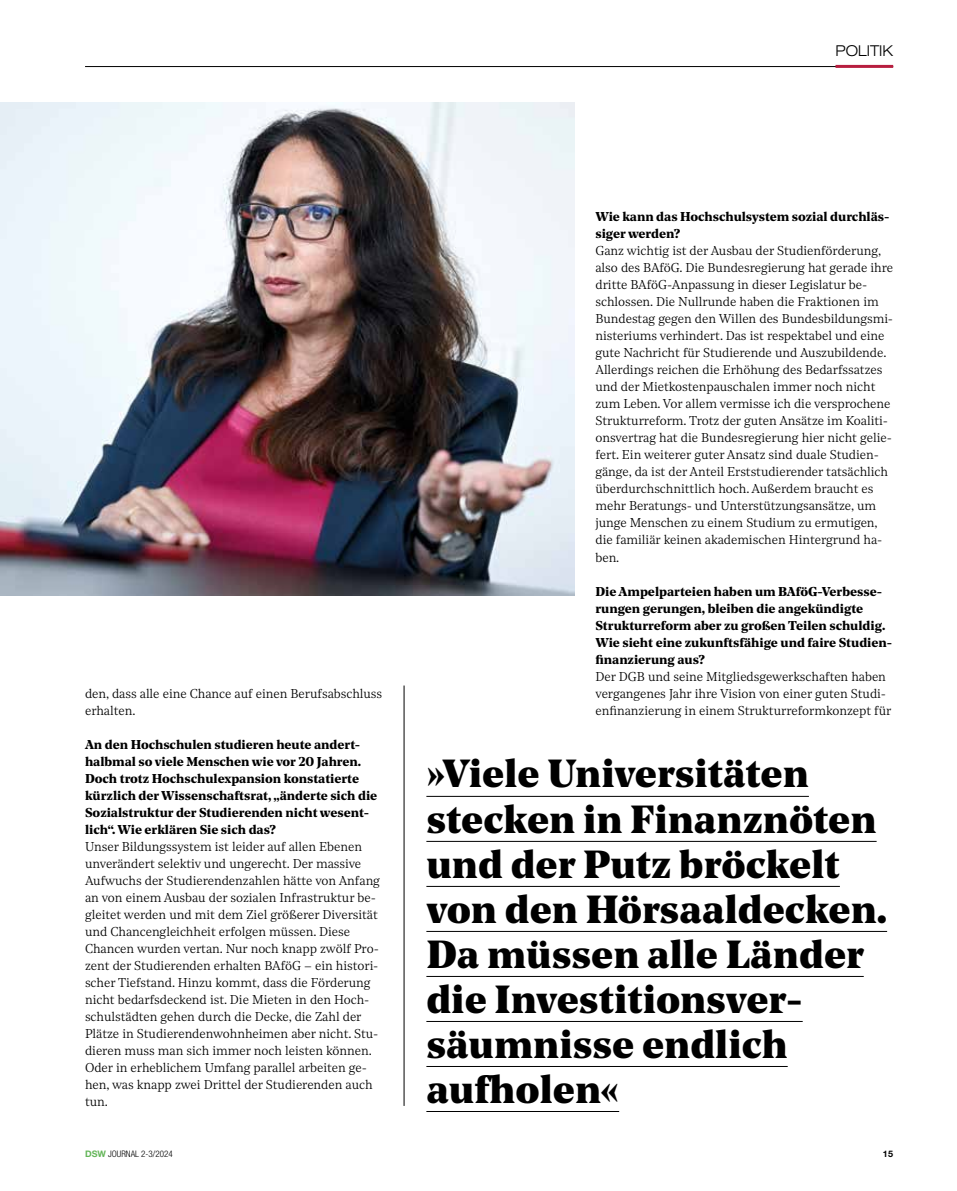
<style>
.page{position:relative;width:957px;height:1191px;background:#fff}
.page>*{position:absolute;margin:0;border:0;box-sizing:border-box;transform-origin:0 0}
.t1{font:900 39px/45px "Noe Text";color:#000}
.t2{font:300 expanded 15px "Helvetica Neue LT Std";color:#000}
.t3{font:300 12.75px/17px "Noe Text";letter-spacing:-.005em;color:#000}
.t4{font:700 12.75px/17px "Noe Text";letter-spacing:-.005em;color:#000}
.t5{font:300 condensed 9px "Helvetica Neue LT Std";color:#000}
.t6{font:700 9px "Helvetica Neue LT Std";color:#000}
.s1{font-weight:700;font-stretch:normal;color:#65b65a}
</style>
<div class="page">
<hr style="left:85px;top:66px;width:808px;height:1px;background:#000">
<hr style="left:835px;top:65px;width:58px;height:3px;background:#b71e3f">
<hr style="left:404px;top:685px;width:1px;height:421px;background:#000">
<hr style="left:426px;top:796px;width:383px;height:1px;background:#000">
<hr style="left:426px;top:841px;width:450px;height:1px;background:#000">
<hr style="left:426px;top:886px;width:414px;height:1px;background:#000">
<hr style="left:426px;top:931px;width:461px;height:1px;background:#000">
<hr style="left:426px;top:976px;width:437px;height:1px;background:#000">
<hr style="left:426px;top:1021px;width:376px;height:1px;background:#000">
<hr style="left:426px;top:1066px;width:361px;height:1px;background:#000">
<hr style="left:426px;top:1111px;width:193px;height:1px;background:#000">
<img style="left:0;top:102px;width:574px;height:493px">
<img style="left:0;top:170px;width:1px;height:357px">
<p class="t2" style="left:835px;top:42px;width:59px">POLITIK</p>
<p class="t3" style="left:85px;top:684px;width:299px">den, dass alle eine Chance auf einen Berufsabschluss erhalten.</p>
<p class="t4" style="left:85px;top:735px;width:294px">An den Hochschulen studieren heute andert&shy;halbmal so viele Menschen wie vor 20 Jahren.<br>Doch trotz Hochschulexpansion konstatierte kürzlich der Wissenschaftsrat, „änderte sich die Sozialstruktur der Studierenden nicht wesent&shy;lich“. Wie erklären Sie sich das?</p>
<p class="t3" style="left:85px;top:837px;width:296px">Unser Bildungssystem ist leider auf allen Ebenen unverändert selektiv und ungerecht. Der massive Aufwuchs der Studierendenzahlen hätte von Anfang an von einem Ausbau der sozialen Infrastruktur be&shy;gleitet werden und mit dem Ziel größerer Diversität und Chancengleichheit erfolgen müssen. Diese Chancen wurden vertan. Nur noch knapp zwölf Pro&shy;zent der Studierenden erhalten BAföG – ein histori&shy;scher Tiefstand. Hinzu kommt, dass die Förderung nicht bedarfsdeckend ist. Die Mieten in den Hoch&shy;schulstädten gehen durch die Decke, die Zahl der Plätze in Studierendenwohnheimen aber nicht. Stu&shy;dieren muss man sich immer noch leisten können.<br>Oder in erheblichem Umfang parallel arbeiten ge&shy;hen, was knapp zwei Drittel der Studierenden auch tun.</p>
<p class="t4" style="left:595px;top:208px;width:295px">Wie kann das Hochschulsystem sozial durchläs&shy;siger werden?</p>
<p class="t3" style="left:595px;top:242px;width:299px">Ganz wichtig ist der Ausbau der Studienförderung, also des BAföG. Die Bundesregierung hat gerade ihre dritte BAföG-Anpassung in dieser Legislatur be&shy;schlossen. Die Nullrunde haben die Fraktionen im Bundestag gegen den Willen des Bundesbildungsmi&shy;nisteriums verhindert. Das ist respektabel und eine gute Nachricht für Studierende und Auszubildende.<br>Allerdings reichen die Erhöhung des Bedarfssatzes und der Mietkostenpauschalen immer noch nicht zum Leben. Vor allem vermisse ich die versprochene Strukturreform. Trotz der guten Ansätze im Koaliti&shy;onsvertrag hat die Bundesregierung hier nicht gelie&shy;fert. Ein weiterer guter Ansatz sind duale Studien&shy;gänge, da ist der Anteil Erststudierender tatsächlich überdurchschnittlich hoch. Außerdem braucht es mehr Beratungs- und Unterstützungsansätze, um junge Menschen zu einem Studium zu ermutigen, die familiär keinen akademischen Hintergrund ha&shy;ben.</p>
<p class="t4" style="left:595px;top:582px;width:298px">Die Ampelparteien haben um BAföG-Verbesse&shy;rungen gerungen, bleiben die angekündigte Strukturreform aber zu großen Teilen schuldig.<br>Wie sieht eine zukunftsfähige und faire Studien&shy;finanzierung aus?</p>
<p class="t3" style="left:595px;top:667px;width:298px">Der DGB und seine Mitgliedsgewerkschaften haben vergangenes Jahr ihre Vision von einer guten Studi&shy;enfinanzierung in einem Strukturreformkonzept für</p>
<h1 class="t1" style="left:426px;top:749px;width:462px">»Viele Universitäten stecken in Finanznöten und der Putz bröckelt von den Hörsaaldecken.<br>Da müssen alle Länder die Investitionsver&shy;säumnisse endlich aufholen«</h1>
<p class="t5" style="left:85px;top:1148px;width:89px"><span class="s1">DSW</span> JOURNAL 2-3/2024</p>
<p class="t6" style="left:883px;top:1148px;width:12px">15</p>
</div>
